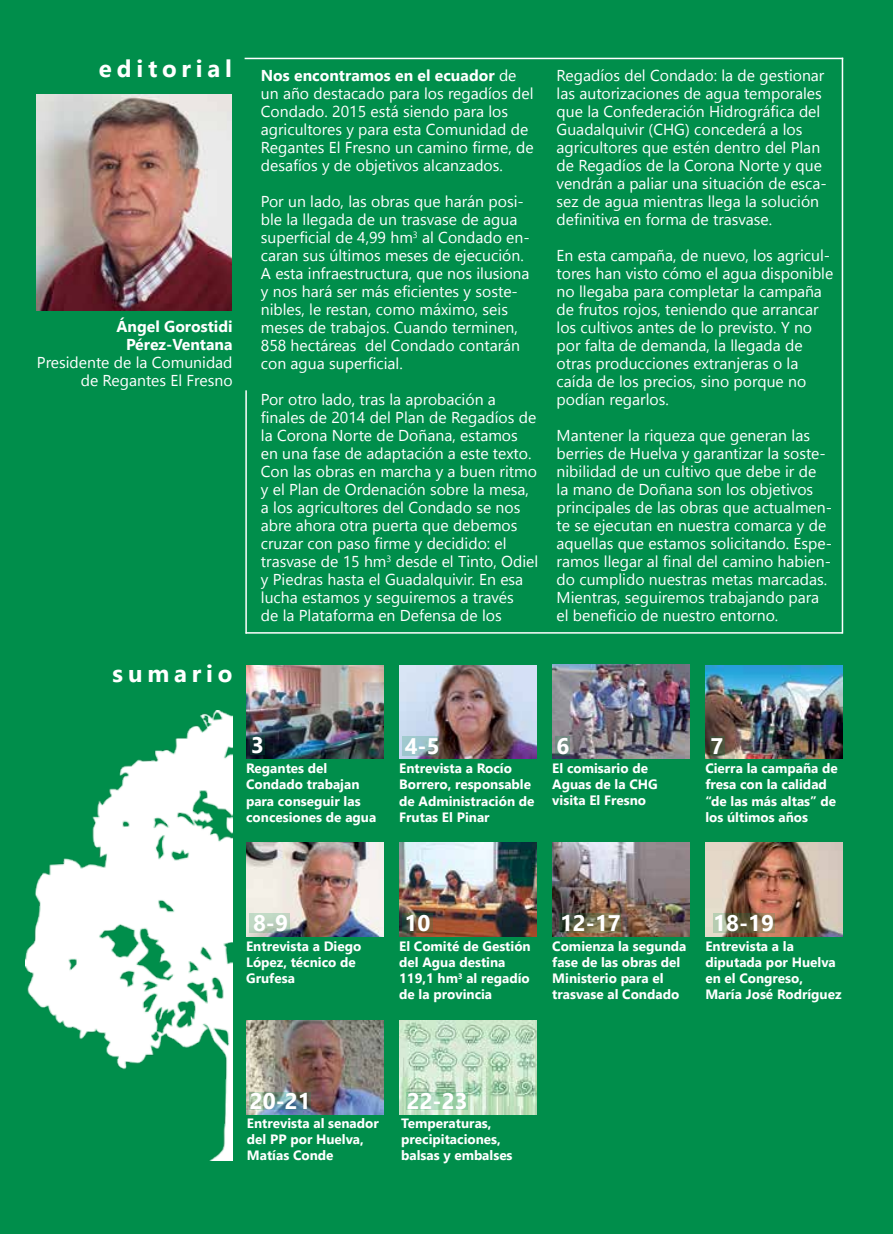
<style>
.page{position:relative;width:893px;height:1234px;background:#fff}
.page>*{position:absolute;margin:0;border:0;box-sizing:border-box;transform-origin:0 0}
.t1{font:700 24px "Segoe UI";letter-spacing:.2em;color:#fff}
.t2{font:700 22.5px "Segoe UI";color:#fff}
.t3{font:15.75px/18px "Segoe UI";color:#fff}
.t4{font:700 15.75px/18px "Segoe UI";color:#fff;text-align:right}
.t5{font:700 13.5px/16.2px "Segoe UI";color:#fff}
.s1{font-weight:700}
</style>
<div class="page">
<div style="left:0;top:0;width:893px;height:1233px;background:#008e4b"></div>
<img style="left:26px;top:710px;width:206px;height:450px">
<img style="left:37px;top:94px;width:195px;height:216px">
<hr style="left:245px;top:390px;width:2px;height:243px;background:#fff">
<hr style="left:246px;top:632px;width:596px;height:1px;background:#fff">
<hr style="left:245px;top:58px;width:598px;height:1px;background:#fff">
<hr style="left:842px;top:58px;width:1px;height:575px;background:#fff">
<img style="left:246px;top:665px;width:137px;height:93px">
<img style="left:246px;top:842px;width:137px;height:94px">
<img style="left:552px;top:664px;width:137px;height:94px">
<img style="left:399px;top:842px;width:137px;height:94px">
<img style="left:705px;top:665px;width:137px;height:93px">
<img style="left:552px;top:842px;width:137px;height:94px">
<img style="left:399px;top:665px;width:137px;height:93px">
<img style="left:705px;top:842px;width:137px;height:94px">
<img style="left:400px;top:1020px;width:137px;height:94px">
<svg style="left:407px;top:1092px;width:61px;height:17px"></svg>
<svg style="left:559px;top:912px;width:62px;height:20px"></svg>
<svg style="left:402px;top:912px;width:30px;height:20px"></svg>
<svg style="left:713px;top:912px;width:62px;height:20px"></svg>
<svg style="left:250px;top:912px;width:40px;height:20px"></svg>
<svg style="left:402px;top:736px;width:37px;height:19px"></svg>
<div style="left:556px;top:736px;width:14px;height:19px;background:#758e84"></div>
<div style="left:710px;top:736px;width:14px;height:19px;background:#49513a"></div>
<img style="left:247px;top:1020px;width:137px;height:94px">
<svg style="left:249px;top:1092px;width:62px;height:17px"></svg>
<svg style="left:251px;top:735px;width:14px;height:19px"></svg>
<p class="t3" style="left:261px;top:66px;width:274px;text-indent:-162px"><sup>e</sup> <sup>d</sup> <sup>i</sup> <sup>t</sup> <sup>o</sup> <sup>r</sup> <sup>i</sup> <sup>a</sup> <sup>l</sup> <span class="s1">Nos encontramos en el ecuador</span> de un año destacado para los regadíos del Condado. 2015 está siendo para los agricultores y para esta Comunidad de Regantes El Fresno un camino firme, de desafíos y de objetivos alcanzados.</p>
<p class="t3" style="left:261px;top:192px;width:270px">Por un lado, las obras que harán posi&shy;ble la llegada de un trasvase de agua superficial de 4,99 hm<sup>3</sup> al Condado en&shy;caran sus últimos meses de ejecución.<br>A esta infraestructura, que nos ilusiona y nos hará ser más eficientes y soste&shy;nibles, le restan, como máximo, seis meses de trabajos. Cuando terminen, 858 hectáreas del Condado contarán con agua superficial.</p>
<p class="t3" style="left:261px;top:390px;width:279px">Por otro lado, tras la aprobación a finales de 2014 del Plan de Regadíos de la Corona Norte de Doñana, estamos en una fase de adaptación a este texto.<br>Con las obras en marcha y a buen ritmo y el Plan de Ordenación sobre la mesa, a los agricultores del Condado se nos abre ahora otra puerta que debemos cruzar con paso firme y decidido: el trasvase de 15 hm<sup>3</sup> desde el Tinto, Odiel y Piedras hasta el Guadalquivir. En esa lucha estamos y seguiremos a través<br>de la Plataforma en Defensa de los</p>
<p class="t4" style="left:116px;top:317px;width:118px">Ángel Gorostidi<br>Pérez-Ventana</p>
<p class="t3" style="left:37px;top:353px;width:197px;text-align:right">Presidente de la Comunidad de Regantes El Fresno</p>
<h1 class="t1" style="left:113px;top:654px;width:121px">sumario</h1>
<p class="t3" style="left:557px;top:66px;width:272px">Regadíos del Condado: la de gestionar las autorizaciones de agua temporales que la Confederación Hidrográfica del Guadalquivir (CHG) concederá a los agricultores que estén dentro del Plan de Regadíos de la Corona Norte y que vendrán a paliar una situación de esca&shy;sez de agua mientras llega la solución definitiva en forma de trasvase.</p>
<p class="t3" style="left:557px;top:246px;width:278px">En esta campaña, de nuevo, los agricul&shy;tores han visto cómo el agua disponible no llegaba para completar la campaña de frutos rojos, teniendo que arrancar los cultivos antes de lo previsto. Y no por falta de demanda, la llegada de otras producciones extranjeras o la caída de los precios, sino porque no podían regarlos.</p>
<p class="t3" style="left:557px;top:426px;width:277px">Mantener la riqueza que generan las berries de Huelva y garantizar la soste&shy;nibilidad de un cultivo que debe ir de<br>la mano de Doñana son los objetivos principales de las obras que actualmen&shy;te se ejecutan en nuestra comarca y de aquellas que estamos solicitando. Espe&shy;ramos llegar al final del camino habien&shy;do cumplido nuestras metas marcadas.<br>Mientras, seguiremos trabajando para el beneficio de nuestro entorno.</p>
<h2 class="t2" style="left:251px;top:727px;width:14px">3</h2>
<h2 class="t2" style="left:405px;top:727px;width:36px">4-5</h2>
<h2 class="t2" style="left:711px;top:727px;width:14px">7</h2>
<h2 class="t2" style="left:556px;top:727px;width:14px">6</h2>
<p class="t5" style="left:246px;top:760px;width:132px">Regantes del<br>Condado trabajan para conseguir las concesiones de agua</p>
<p class="t5" style="left:399px;top:760px;width:137px">Entrevista a Rocío<br>Borrero, responsable de Administración de<br>Frutas El Pinar</p>
<p class="t5" style="left:552px;top:759px;width:107px">El comisario de<br>Aguas de la CHG visita El Fresno</p>
<p class="t5" style="left:705px;top:760px;width:134px">Cierra la campaña de fresa con la calidad “de las más altas” de los últimos años</p>
<h2 class="t2" style="left:253px;top:904px;width:36px">8-9</h2>
<p class="t5" style="left:246px;top:937px;width:117px">Entrevista a Diego<br>López, técnico de<br>Grufesa</p>
<h2 class="t2" style="left:404px;top:904px;width:27px">10</h2>
<h2 class="t2" style="left:560px;top:904px;width:62px">12-17</h2>
<h2 class="t2" style="left:713px;top:904px;width:62px">18-19</h2>
<p class="t5" style="left:399px;top:937px;width:133px">El Comité de Gestión del Agua destina<br>119,1 hm<sup>3</sup> al regadío de la provincia</p>
<p class="t5" style="left:552px;top:937px;width:136px">Comienza la segunda fase de las obras del<br>Ministerio para el trasvase al Condado</p>
<p class="t5" style="left:705px;top:937px;width:138px">Entrevista a la diputada por Huelva en el Congreso,<br>María José Rodríguez</p>
<h2 class="t2" style="left:250px;top:1082px;width:62px">20-21</h2>
<p class="t5" style="left:247px;top:1114px;width:134px">Entrevista al senador del PP por Huelva,<br>Matías Conde</p>
<h2 class="t2" style="left:407px;top:1082px;width:62px">22-23</h2>
<p class="t5" style="left:401px;top:1114px;width:113px">Temperaturas, precipitaciones, balsas y embalses</p>
</div>
